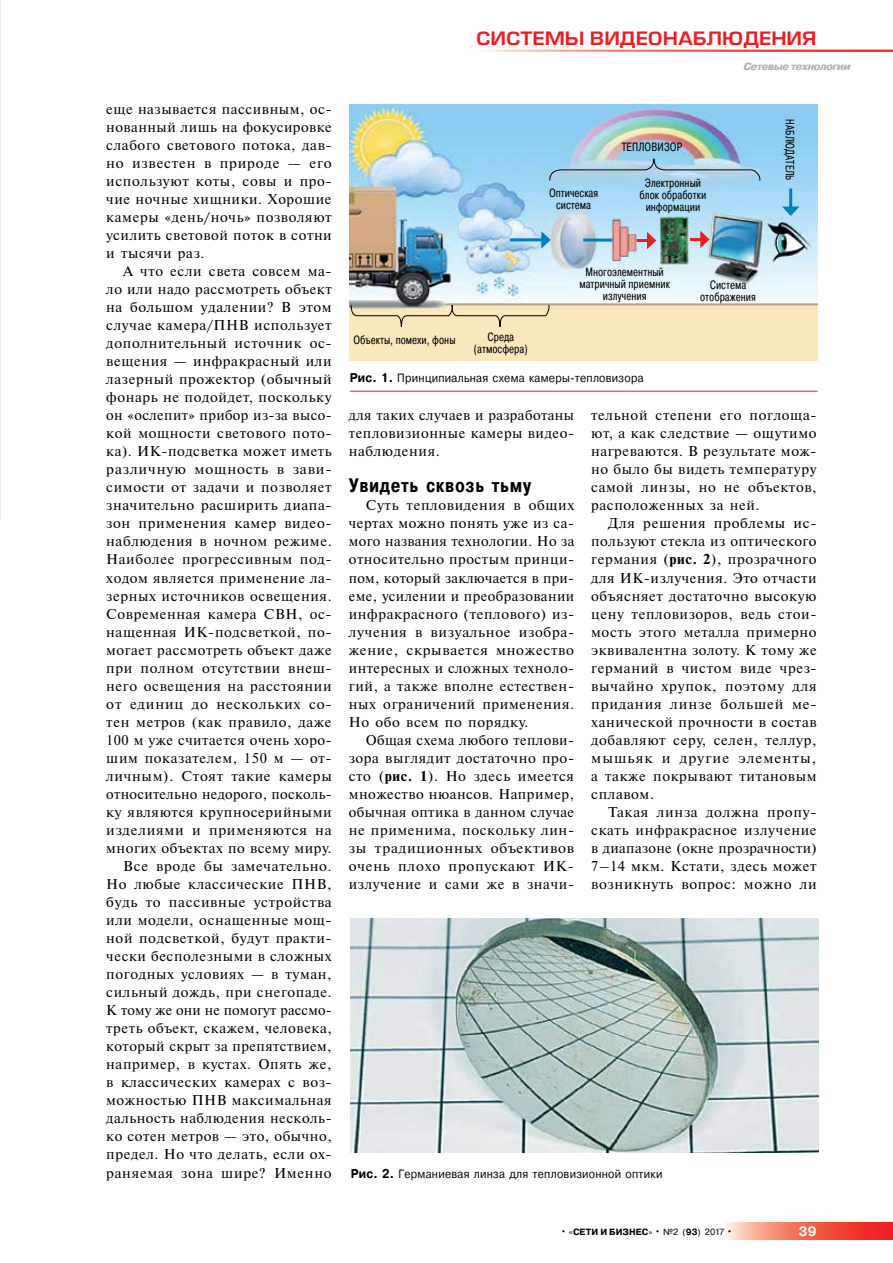
<style>
.page{position:relative;width:893px;height:1263px;background:#fff}
.page>*{position:absolute;margin:0;border:0;box-sizing:border-box;transform-origin:0 0}
.t1{font:700 19.5px "Pragmatica Cond";letter-spacing:.035em;color:#000;scale:.95 1}
.t2{font:18px "Europe Demi";color:#ed1d24;scale:1.1 1}
.t3{font:14.25px/18px "Newton C";letter-spacing:.045em;color:#000;text-align:justify}
.t4{font:700 13.5px "Pragmatica";color:#fff}
.t5{font:12px/12px "Pragmatica Cond";color:#000;text-align:center;scale:.9 1}
.t6{font:12px "Pragmatica";letter-spacing:.025em;color:#000;scale:.9 1}
.t7{font:12px "Pragmatica Cond";color:#000;scale:.81 1}
.t8{font:italic 700 10.5px "Pragmatica Cond";letter-spacing:-.04em;color:#aaafb1;scale:1.23 1}
.t9{font:700 9px "Pragmatica";color:#000}
.s1{font-weight:700;font-size:12.75px}
.s2{font-weight:700}
.s3{font-weight:400;font-size:10.5px}
.s4{font-weight:400}
</style>
<div class="page">
<svg style="left:726px;top:1222px;width:167px;height:17px;background:#f36e5c"></svg>
<img style="left:350px;top:105px;width:467px;height:256px">
<hr style="left:350px;top:391px;width:467px;height:1px;background:#ed1d24">
<img style="left:351px;top:918px;width:468px;height:235px">
<hr style="left:789px;top:188px;width:3px;height:21px;background:#007fbe">
<svg style="left:782px;top:207px;width:17px;height:9px"></svg>
<hr style="left:510px;top:238px;width:34px;height:3px;background:#007fbe">
<svg style="left:541px;top:231px;width:10px;height:18px"></svg>
<svg style="left:637px;top:232px;width:19px;height:17px"></svg>
<svg style="left:690px;top:231px;width:20px;height:17px"></svg>
<hr style="left:583px;top:239px;width:29px;height:3px;background:#007fbe">
<svg style="left:548px;top:159px;width:214px;height:22px;background:#a7cadf"></svg>
<svg style="left:350px;top:304px;width:200px;height:24px;background:#e1d1ac"></svg>
<p class="t3" style="left:106px;top:100px;width:227px">еще называется пассивным, ос&shy;нованный лишь на фокусировке слабого светового потока, дав&shy;но известен в природе — его используют коты, совы и про&shy;чие ночные хищники. Хорошие камеры «день/ночь» позволяют усилить световой поток в сотни и тысячи раз.</p>
<p class="t3" style="left:106px;top:262px;width:227px;text-align:right">А что если света совсем ма&shy;ло или надо рассмотреть объект на большом удалении? В этом случае камера/ПНВ использует дополнительный источник ос&shy;вещения — инфракрасный или лазерный прожектор (обычный фонарь не подойдет, поскольку он «ослепит» прибор из-за высо&shy;кой мощности светового пото&shy;ка). ИК-подсветка может иметь различную мощность в зави&shy;симости от задачи и позволяет значительно расширить диапа&shy;зон применения камер видео&shy;наблюдения в ночном режиме.<br>Наиболее прогрессивным под&shy;ходом является применение ла&shy;зерных источников освещения.<br>Современная камера СВН, ос&shy;нащенная ИК-подсветкой, по&shy;могает рассмотреть объект даже при полном отсутствии внеш&shy;него освещения на расстоянии от единиц до нескольких со&shy;тен метров (как правило, даже<br>100 м уже считается очень хоро&shy;шим показателем, 150 м — от&shy;личным). Стоят такие камеры относительно недорого, посколь&shy;ку являются крупносерийными изделиями и применяются на многих объектах по всему миру.<br>Все вроде бы замечательно.<br>Но любые классические ПНВ, будь то пассивные устройства или модели, оснащенные мощ&shy;ной подсветкой, будут практи&shy;чески бесполезными в сложных погодных условиях — в туман, сильный дождь, при снегопаде.<br>К тому же они не помогут рассмо&shy;треть объект, скажем, человека, который скрыт за препятствием, например, в кустах. Опять же, в классических камерах с воз&shy;можностью ПНВ максимальная дальность наблюдения несколь&shy;ко сотен метров — это, обычно, предел. Но что делать, если ох&shy;раняемая зона шире? Именно</p>
<p class="t2" style="left:476px;top:27px;width:311px">Системы видеонаблюдения</p>
<p class="t5" style="left:549px;top:186px;width:56px">Оптическая система</p>
<p class="t5" style="left:622px;top:141px;width:14px">Тепловизор</p>
<p class="t5" style="left:640px;top:177px;width:76px">Электронный блок обработки информации</p>
<p class="t8" style="left:743px;top:60px;width:89px">Cетевые технологии</p>
<p class="t7" style="left:797px;top:119px;width:77px;rotate:90deg">Наблюдатель</p>
<p class="t5" style="left:353px;top:334px;width:115px">Объекты, помехи, фоны</p>
<p class="t5" style="left:474px;top:331px;width:61px">Среда (атмосфера)</p>
<p class="t5" style="left:579px;top:266px;width:102px">Многоэлементный матричный приемник излучения</p>
<p class="t6" style="left:350px;top:371px;width:328px"><span class="s1">Рис. 1.</span> Принципиальная схема камеры-тепловизора</p>
<p class="t5" style="left:700px;top:279px;width:64px">Система отображения</p>
<p class="t3" style="left:349px;top:406px;width:227px">для таких случаев и разработаны тепловизионные камеры видео&shy;наблюдения.</p>
<h1 class="t1" style="left:349px;top:474px;width:194px">Увидеть сквозь тьму</h1>
<p class="t3" style="left:349px;top:496px;width:227px;text-indent:17px">Суть тепловидения в общих чертах можно понять уже из са&shy;мого названия технологии. Но за относительно простым принци&shy;пом, который заключается в при&shy;еме, усилении и преобразовании инфракрасного (теплового) из&shy;лучения в визуальное изобра&shy;жение, скрывается множество интересных и сложных техноло&shy;гий, а также вполне естествен&shy;ных ограничений применения.<br>Но обо всем по порядку.</p>
<p class="t3" style="left:349px;top:731px;width:227px;text-indent:17px">Общая схема любого теплови&shy;зора выглядит достаточно про&shy;сто (<span class="s2">рис. 1</span>). Но здесь имеется множество нюансов. Например, обычная оптика в данном случае не применима, поскольку лин&shy;зы традиционных объективов очень плохо пропускают ИК&shy;излучение и сами же в значи-</p>
<p class="t3" style="left:591px;top:406px;width:227px">тельной степени его поглоща&shy;ют, а как следствие — ощутимо нагреваются. В результате мож&shy;но было бы видеть температуру самой линзы, но не объектов, расположенных за ней.</p>
<p class="t3" style="left:591px;top:515px;width:227px;text-indent:17px">Для решения проблемы ис&shy;пользуют стекла из оптического германия (<span class="s2">рис. 2</span>), прозрачного для ИК-излучения. Это отчасти объясняет достаточно высокую цену тепловизоров, ведь стои&shy;мость этого металла примерно эквивалентна золоту. К тому же германий в чистом виде чрез&shy;вычайно хрупок, поэтому для придания линзе большей ме&shy;ханической прочности в состав добавляют серу, селен, теллур, мышьяк и другие элементы, а также покрывают титановым сплавом.</p>
<p class="t3" style="left:591px;top:803px;width:227px;text-indent:17px">Такая линза должна пропу&shy;скать инфракрасное излучение в диапазоне (окне прозрачности)<br>7–14 мкм. Кстати, здесь может возникнуть вопрос: можно ли</p>
<p class="t6" style="left:351px;top:1166px;width:348px"><span class="s1">Рис. 2.</span> Германиевая линза для тепловизионной оптики</p>
<p class="t9" style="left:560px;top:1226px;width:174px"><span class="s3">•</span> <span class="s4">«</span>СЕТИ И БИЗНЕС<span class="s4">»</span> <span class="s3">•</span> <span class="s4">№2 (</span>93<span class="s4">) 2017</span> <span class="s3">•</span></p>
<p class="t4" style="left:799px;top:1222px;width:19px">39</p>
</div>
